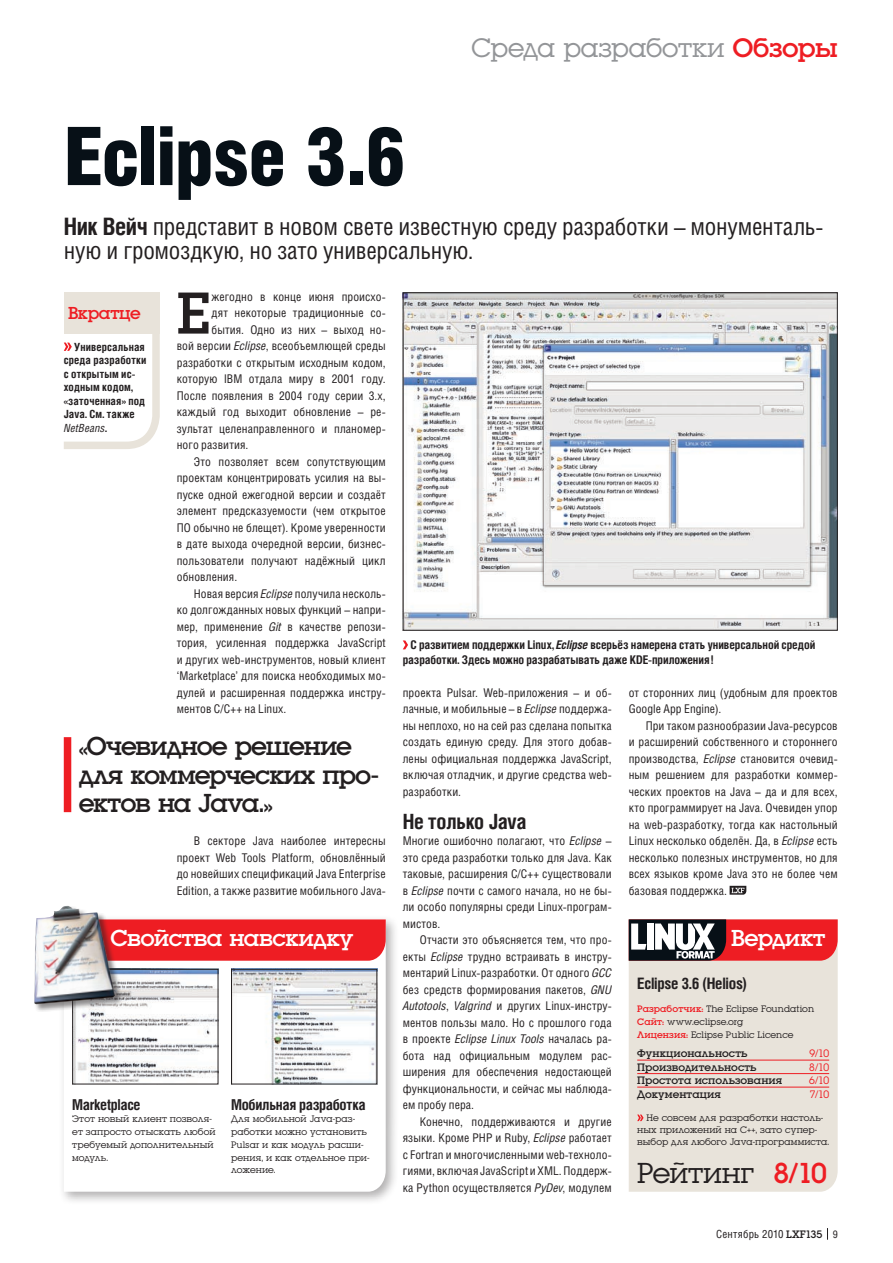
<style>
.page{position:relative;width:893px;height:1263px;background:#fff}
.page>*{position:absolute;margin:0;border:0;box-sizing:border-box;transform-origin:0 0}
.Head{font:900 81px "Helios Cond";letter-spacing:-.025em;color:#071017}
.Text_Drop3{font:61.2px "Luga";color:#231f20}
.Rating{font:30px "Luga";letter-spacing:-.01em;color:#231f20}
.Kolontitul_Top{font:27.75px "Luga";letter-spacing:-.01em;color:#939598}
.Quote{font:27px/28.5px "Luga";letter-spacing:-.04em;color:#231f20}
.Lead{font:24px/24px "Helios Cond";letter-spacing:-.01em;color:#231f20}
.Box_Title_Large{font:24px "Luga";letter-spacing:-.02em;color:#fff}
.Subhead{font:700 21px "Helios Cond";letter-spacing:-.015em;color:#231f20}
.Box_Title{font:18px "Luga";letter-spacing:-.02em;color:#ee1d23}
.Subhead-2{font:700 15.75px "Helios Cond";letter-spacing:-.02em;color:#231f20}
.Box_Subhead{font:700 15px "Helios Cond";letter-spacing:-.02em;color:#231f20}
.Text_Indent{font:12px/16.5px "Helios Cond";letter-spacing:.01em;color:#231f20;text-align:justify}
.Text_Drop3-2{font:12px "Helios Cond";letter-spacing:.01em;color:#231f20}
.Text_1st{font:12px/16.5px "Helios Cond";letter-spacing:.01em;color:#231f20;text-align:justify}
.Image_Caption{font:700 12px/14.2px "Helios Cond";letter-spacing:-.005em;color:#231f20}
.Review_In_Brief{font:700 11.25px/13.5px "Helios Cond";letter-spacing:.01em;color:#231f20}
.Marks{font:11.25px "Luga";letter-spacing:.005em;color:#231f20}
.t1{font:11.25px "Helios Cond";letter-spacing:.015em;color:#231f20}
.Marks-2{font:11.25px "Luga";letter-spacing:-.04em;color:#ee1d23}
.Box_Text_Luga{font:9.75px/12.8px "Luga";letter-spacing:.01em;color:#231f20}
.Resume{font:9.75px/12px "Luga";letter-spacing:.01em;color:#231f20}
.Details{font:9.75px "Luga";letter-spacing:.015em;color:#231f20}
.s1{color:#ee1d23}
.s2{font-weight:700}
.s3{font-weight:400;font-style:italic}
.s4{font-style:italic}
.s5{font-family:"Luga"}
.s6{font-size:10.5px}
</style>
<div class="page">
<svg style="left:827px;top:1228px;width:1px;height:12px"></svg>
<div style="left:59px;top:914px;width:340px;height:291px;background:#231f20;opacity:.35"></div>
<svg style="left:64px;top:961px;width:322px;height:231px"></svg>
<img style="left:74px;top:971px;width:142px;height:111px">
<div style="left:72px;top:969px;width:146px;height:115px;border:1px solid #231f20"></div>
<img style="left:233px;top:971px;width:142px;height:111px">
<div style="left:231px;top:969px;width:146px;height:115px;border:1px solid #231f20"></div>
<div style="left:124px;top:919px;width:262px;height:42px;background:#ee1d23"></div>
<div style="left:34px;top:905px;width:90px;height:108px;background:#231f20;opacity:.5"></div>
<img style="left:34px;top:906px;width:82px;height:99px">
<img style="left:405px;top:294px;width:431px;height:335px">
<div style="left:403px;top:292px;width:435px;height:339px;border:1px solid #231f20"></div>
<svg style="left:730px;top:886px;width:16px;height:9px"></svg>
<svg style="left:64px;top:292px;width:96px;height:157px"></svg>
<div style="left:629px;top:961px;width:209px;height:231px;background:#e8e3da"></div>
<svg style="left:629px;top:919px;width:209px;height:42px"></svg>
<hr style="left:637px;top:1060px;width:192px;height:1px;background:#ee1d23">
<hr style="left:637px;top:1073px;width:192px;height:1px;background:#ee1d23">
<hr style="left:637px;top:1087px;width:192px;height:1px;background:#ee1d23">
<svg style="left:637px;top:1114px;width:7px;height:7px"></svg>
<div style="left:64px;top:737px;width:7px;height:75px;background:#ee1d23"></div>
<svg style="left:403px;top:640px;width:5px;height:9px"></svg>
<p class="Head" style="left:64px;top:110px;width:344px">Eclipse 3.6</p>
<p class="Kolontitul_Top" style="left:471px;top:35px;width:368px">Среда разработки <span class="s1">Обзоры</span></p>
<p class="Lead" style="left:64px;top:214px;width:759px"><span class="s2">Ник Вейч</span> представит в новом свете известную среду разработки – монументаль&shy;ную и громоздкую, но зато универсальную.</p>
<p class="Box_Title" style="left:68px;top:304px;width:74px">Вкратце</p>
<p class="Review_In_Brief" style="left:64px;top:340px;width:84px;text-indent:10px">Универсальная среда разработки с открытым ис&shy;ходным кодом, «заточенная» под<br>Java. См. также<br><span class="s3">NetBeans</span>.</p>
<p class="Text_Drop3" style="left:177px;top:284px;width:35px">Е</p>
<p class="Text_Drop3-2" style="left:211px;top:289px;width:175px">жегодно в конце июня происхо-</p>
<p class="Text_Drop3-2" style="left:211px;top:306px;width:175px">дят некоторые традиционные со-</p>
<p class="Text_Drop3-2" style="left:211px;top:322px;width:175px">бытия. Одно из них – выход но-</p>
<p class="Text_Drop3-2" style="left:177px;top:339px;width:210px">вой версии <span class="s4">Eclipse</span>, всеобъемлющей среды</p>
<p class="Text_Drop3-2" style="left:177px;top:355px;width:210px">разработки с открытым исходным кодом,</p>
<p class="Text_Drop3-2" style="left:177px;top:372px;width:210px">которую IBM отдала миру в 2001 году.</p>
<p class="Text_Drop3-2" style="left:177px;top:388px;width:210px">После появления в 2004 году серии 3.x,</p>
<p class="Text_Drop3-2" style="left:177px;top:405px;width:209px">каждый год выходит обновление – ре-</p>
<p class="Text_Drop3-2" style="left:177px;top:421px;width:210px">зультат целенаправленного и планомер-</p>
<p class="Text_Drop3-2" style="left:177px;top:438px;width:73px">ного развития.</p>
<p class="Text_Indent" style="left:177px;top:453px;width:210px;text-indent:17px">Это позволяет всем сопутствующим проектам концентрировать усилия на вы&shy;пуске одной ежегодной версии и создаёт элемент предсказуемости (чем открытое ПО обычно не блещет). Кроме уверенности в дате выхода очередной версии, бизнес&shy;пользователи получают надёжный цикл обновления.</p>
<p class="Text_Indent" style="left:177px;top:585px;width:210px;text-indent:17px">Новая версия <span class="s4">Eclipse</span> получила несколь&shy;ко долгожданных новых функций – напри&shy;мер, применение <span class="s4">Git</span> в качестве репози&shy;тория, усиленная поддержка JavaScript и других web-инструментов, новый клиент ‘Marketplace’ для поиска необходимых мо&shy;дулей и расширенная поддержка инстру&shy;ментов C/C++ на Linux.</p>
<p class="Quote" style="left:79px;top:732px;width:301px">«Очевидное решение для коммерческих про&shy;ектов на Java.»</p>
<p class="Text_Indent" style="left:177px;top:832px;width:210px;text-indent:17px">В секторе Java наиболее интересны проект Web Tools Platform, обновлённый до новейших спецификаций Java Enterprise Edition, а также развитие мобильного Java-</p>
<p class="Box_Title_Large" style="left:111px;top:926px;width:244px">Свойства навскидку</p>
<p class="Box_Subhead" style="left:72px;top:1095px;width:70px">Marketplace</p>
<p class="Box_Text_Luga" style="left:72px;top:1113px;width:145px">Этот новый клиент позволя&shy;ет запросто отыскать любой требуемый дополнительный модуль.</p>
<p class="Box_Subhead" style="left:231px;top:1095px;width:136px">Мобильная разработка</p>
<p class="Box_Text_Luga" style="left:231px;top:1113px;width:139px">Для мобильной Java-раз&shy;работки можно установить<br>Pulsar и как модуль расши&shy;рения, и как отдельное при&shy;ложение.</p>
<p class="Image_Caption" style="left:403px;top:638px;width:414px;text-indent:8px">С развитием поддержки Linux, <span class="s4">Eclipse</span> всерьёз намерена стать универсальной средой разработки. Здесь можно разрабатывать даже KDE-приложения !</p>
<p class="Text_Indent" style="left:403px;top:684px;width:210px">проекта Pulsar. Web-приложения – и об&shy;лачные, и мобильные – в <span class="s4">Eclipse</span> поддержа&shy;ны неплохо, но на сей раз сделана попытка создать единую среду. Для этого добав&shy;лены официальная поддержка JavaScript, включая отладчик, и другие средства web&shy;разработки.</p>
<p class="Subhead" style="left:403px;top:809px;width:125px">Не только Java</p>
<p class="Text_1st" style="left:403px;top:832px;width:210px">Многие ошибочно полагают, что <span class="s4">Eclipse</span> – это среда разработки только для Java. Как таковые, расширения C/C++ существовали в <span class="s4">Eclipse</span> почти с самого начала, но не бы&shy;ли особо популярны среди Linux-програм&shy;мистов.</p>
<p class="Text_Indent" style="left:403px;top:931px;width:210px;text-indent:17px">Отчасти это объясняется тем, что про&shy;екты <span class="s4">Eclipse</span> трудно встраивать в инстру&shy;ментарий Linux-разработки. От одного <span class="s4">GCC </span>без средств формирования пакетов, <span class="s4">GNU Autotools</span>, <span class="s4">Valgrind</span> и других Linux-инстру&shy;ментов пользы мало. Но с прошлого года в проекте <span class="s4">Eclipse Linux Tools</span> началась ра&shy;бота над официальным модулем рас&shy;ширения для обеспечения недостающей функциональности, и сейчас мы наблюда&shy;ем пробу пера.</p>
<p class="Text_Indent" style="left:403px;top:1113px;width:210px;text-indent:17px">Конечно, поддерживаются и другие языки. Кроме PHP и Ruby, <span class="s4">Eclipse</span> работает с Fortran и многочисленными web-техноло&shy;гиями, включая JavaScript и XML. Поддерж&shy;ка Python осуществляется <span class="s4">PyDev</span>, модулем</p>
<p class="Text_Indent" style="left:629px;top:684px;width:210px">от сторонних лиц (удобным для проектов<br>Google App Engine).</p>
<p class="Text_Indent" style="left:629px;top:717px;width:210px;text-indent:17px">При таком разнообразии Java-ресурсов и расширений собственного и стороннего производства, <span class="s4">Eclipse</span> становится очевид&shy;ным решением для разработки коммер&shy;ческих проектов на Java – да и для всех, кто программирует на Java. Очевиден упор на web-разработку, тогда как настольный Linux несколько обделён. Да, в <span class="s4">Eclipse</span> есть несколько полезных инструментов, но для всех языков кроме Java это не более чем базовая поддержка.</p>
<p class="Box_Title_Large" style="left:731px;top:926px;width:96px">Вердикт</p>
<p class="Subhead-2" style="left:637px;top:974px;width:111px">Eclipse 3.6 (Helios)</p>
<p class="Details" style="left:637px;top:1004px;width:178px"><span class="s1">Разработчик:</span> The Eclipse Foundation</p>
<p class="Details" style="left:637px;top:1017px;width:108px"><span class="s1">Сайт:</span> www.eclipse.org</p>
<p class="Details" style="left:637px;top:1030px;width:158px"><span class="s1">Лицензия:</span> Eclipse Public Licence</p>
<p class="Marks" style="left:637px;top:1048px;width:112px">Функциональность</p>
<p class="Marks-2" style="left:809px;top:1048px;width:21px">9/10</p>
<p class="Marks" style="left:637px;top:1061px;width:121px">Производительность</p>
<p class="Marks-2" style="left:809px;top:1062px;width:21px">8/10</p>
<p class="Marks" style="left:637px;top:1075px;width:147px">Простота использования</p>
<p class="Marks-2" style="left:809px;top:1075px;width:22px">6/10</p>
<p class="Marks" style="left:637px;top:1088px;width:85px">Документация</p>
<p class="Marks-2" style="left:810px;top:1089px;width:21px">7/10</p>
<p class="Resume" style="left:637px;top:1112px;width:193px;text-indent:9px">Не совсем для разработки настоль&shy;ных приложений на C++, зато супер&shy;выбор для любого Java-программиста.</p>
<p class="Rating" style="left:637px;top:1159px;width:191px">Рейтинг <span class="s1">8/10</span></p>
<p class="t1" style="left:716px;top:1227px;width:123px">Сентябрь 2010 <span class="s5">LXF135</span> <span class="s6">9</span></p>
</div>
